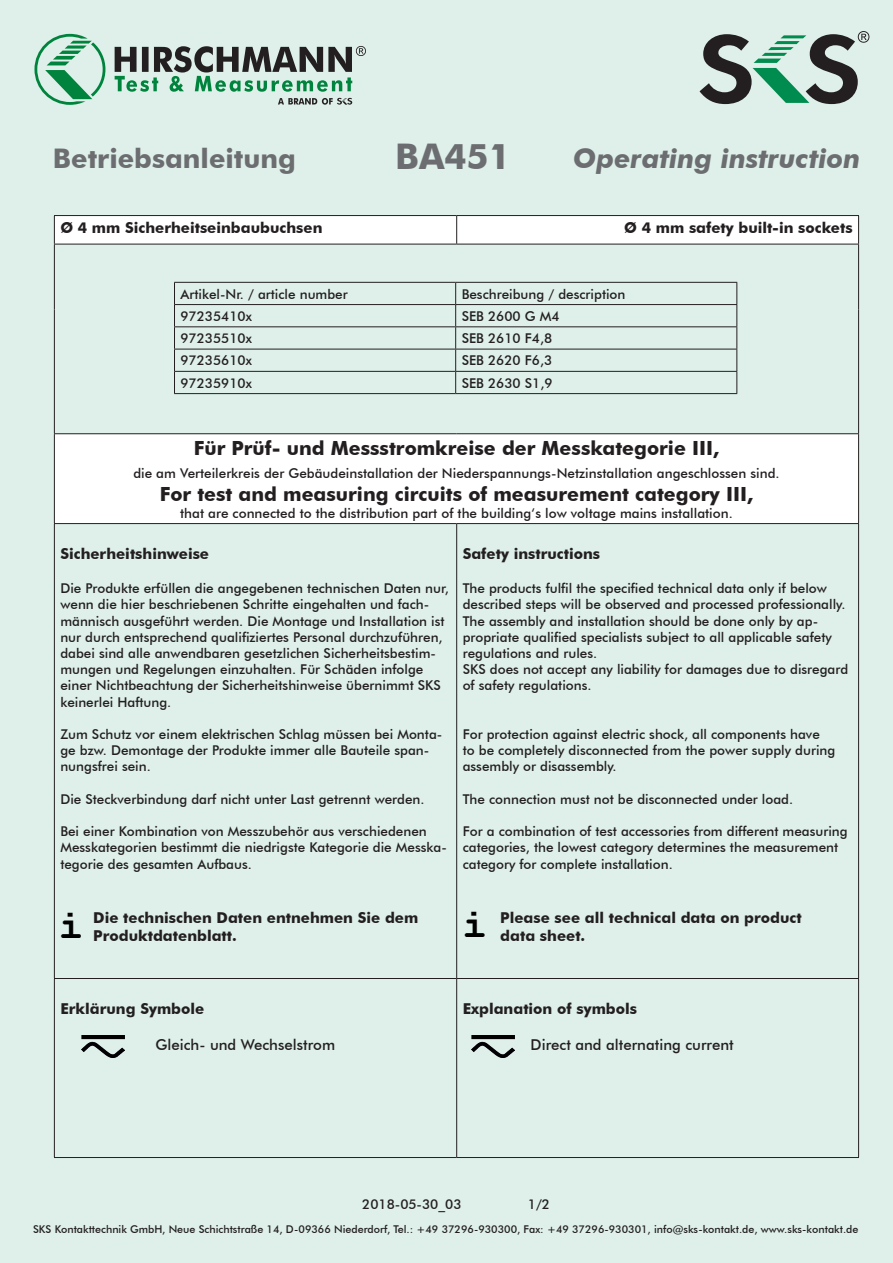
<style>
.page{position:relative;width:893px;height:1263px;background:#def0e9}
.page>*{position:absolute;margin:0;border:0;box-sizing:border-box;transform-origin:0 0}
.t1{font:700 41.4px "Courier New";color:#000001}
.t2{font:700 35.25px "Futura BT";color:#6c6d70}
.t3{font:italic 700 27px "Futura BT";color:#6c6d70}
.t4{font:700 27px "Futura BT";color:#6c6d70}
.t5{font:700 19.5px "Futura BT";color:#231f20}
.t6{font:700 15px/18px "Futura BT";color:#231f20}
.t7{font:500 15px "Futura BT";color:#231f20}
.t8{font:500 13.5px/16.2px "Futura BT";color:#231f20}
.t9{font:500 10.65px "Futura BT";color:#231f20}
</style>
<div class="page">
<svg style="left:55px;top:216px;width:803px;height:307px"></svg>
<hr style="left:54px;top:215px;width:403px;height:1px;background:#231f20">
<svg style="left:54px;top:216px;width:1px;height:28px"></svg>
<hr style="left:457px;top:215px;width:402px;height:1px;background:#231f20">
<svg style="left:456px;top:216px;width:1px;height:28px"></svg>
<svg style="left:858px;top:216px;width:1px;height:28px"></svg>
<hr style="left:858px;top:244px;width:1px;height:66px;background:#231f20">
<hr style="left:858px;top:310px;width:1px;height:123px;background:#231f20">
<hr style="left:54px;top:434px;width:1px;height:89px;background:#231f20">
<hr style="left:858px;top:434px;width:1px;height:89px;background:#231f20">
<hr style="left:54px;top:523px;width:403px;height:1px;background:#231f20">
<hr style="left:54px;top:524px;width:1px;height:454px;background:#231f20">
<hr style="left:457px;top:523px;width:402px;height:1px;background:#231f20">
<hr style="left:456px;top:524px;width:1px;height:454px;background:#231f20">
<hr style="left:858px;top:524px;width:1px;height:454px;background:#231f20">
<hr style="left:54px;top:978px;width:403px;height:1px;background:#231f20">
<hr style="left:54px;top:979px;width:1px;height:178px;background:#231f20">
<hr style="left:457px;top:978px;width:402px;height:1px;background:#231f20">
<hr style="left:456px;top:979px;width:1px;height:178px;background:#231f20">
<hr style="left:858px;top:979px;width:1px;height:178px;background:#231f20">
<hr style="left:54px;top:1157px;width:403px;height:1px;background:#231f20">
<hr style="left:457px;top:1157px;width:402px;height:1px;background:#231f20">
<hr style="left:54px;top:244px;width:403px;height:1px;background:#231f20">
<hr style="left:54px;top:244px;width:1px;height:66px;background:#231f20">
<hr style="left:457px;top:244px;width:402px;height:1px;background:#231f20">
<hr style="left:54px;top:310px;width:1px;height:123px;background:#231f20">
<hr style="left:54px;top:433px;width:403px;height:1px;background:#231f20">
<hr style="left:457px;top:433px;width:402px;height:1px;background:#231f20">
<svg style="left:34px;top:34px;width:71px;height:71px"></svg>
<svg style="left:278px;top:98px;width:74px;height:7px"></svg>
<svg style="left:115px;top:46px;width:251px;height:46px"></svg>
<svg style="left:699px;top:31px;width:170px;height:73px"></svg>
<img style="left:81px;top:1036px;width:43px;height:22px">
<img style="left:472px;top:1036px;width:43px;height:21px">
<hr style="left:174px;top:282px;width:282px;height:1px;background:#231f20">
<hr style="left:456px;top:282px;width:281px;height:1px;background:#231f20">
<hr style="left:174px;top:304px;width:282px;height:1px;background:#231f20">
<hr style="left:456px;top:304px;width:281px;height:1px;background:#231f20">
<hr style="left:174px;top:326px;width:282px;height:1px;background:#231f20">
<hr style="left:456px;top:326px;width:281px;height:1px;background:#231f20">
<hr style="left:174px;top:349px;width:282px;height:1px;background:#231f20">
<hr style="left:456px;top:349px;width:281px;height:1px;background:#231f20">
<hr style="left:174px;top:371px;width:282px;height:1px;background:#231f20">
<svg style="left:174px;top:283px;width:1px;height:110px"></svg>
<hr style="left:456px;top:371px;width:281px;height:1px;background:#231f20">
<svg style="left:455px;top:283px;width:1px;height:110px"></svg>
<svg style="left:736px;top:283px;width:1px;height:110px"></svg>
<hr style="left:174px;top:393px;width:282px;height:1px;background:#231f20">
<hr style="left:456px;top:393px;width:281px;height:1px;background:#231f20">
<h3 class="t4" style="left:53px;top:142px;width:245px">Betriebsanleitung</h3>
<h2 class="t2" style="left:395px;top:135px;width:117px">BA451</h2>
<h3 class="t3" style="left:573px;top:142px;width:289px">Operating instruction</h3>
<p class="t6" style="left:60px;top:218px;width:264px">Ø 4 mm Sicherheitseinbaubuchsen</p>
<p class="t6" style="left:624px;top:218px;width:230px">Ø 4 mm safety built-in sockets</p>
<p class="t8" style="left:180px;top:286px;width:169px">Artikel-Nr. / article number</p>
<p class="t8" style="left:462px;top:286px;width:165px">Beschreibung / description</p>
<p class="t8" style="left:180px;top:308px;width:73px">97235410x</p>
<p class="t8" style="left:462px;top:308px;width:99px">SEB 2600 G M4</p>
<p class="t8" style="left:180px;top:330px;width:73px">97235510x</p>
<p class="t8" style="left:462px;top:330px;width:92px">SEB 2610 F4,8</p>
<p class="t8" style="left:180px;top:352px;width:73px">97235610x</p>
<p class="t8" style="left:462px;top:352px;width:92px">SEB 2620 F6,3</p>
<p class="t8" style="left:180px;top:375px;width:73px">97235910x</p>
<p class="t8" style="left:462px;top:375px;width:92px">SEB 2630 S1,9</p>
<h3 class="t5" style="left:194px;top:436px;width:527px">Für Prüf- und Messstromkreise der Messkategorie III,</h3>
<p class="t8" style="left:133px;top:465px;width:648px">die am Verteilerkreis der Gebäudeinstallation der Niederspannungs-Netzinstallation angeschlossen sind.</p>
<h3 class="t5" style="left:160px;top:483px;width:595px">For test and measuring circuits of measurement category III,</h3>
<p class="t8" style="left:180px;top:505px;width:554px">that are connected to the distribution part of the building‘s low voltage mains installation.</p>
<p class="t6" style="left:60px;top:544px;width:150px">Sicherheitshinweise</p>
<p class="t8" style="left:60px;top:580px;width:390px">Die Produkte erfüllen die angegebenen technischen Daten nur, wenn die hier beschriebenen Schritte eingehalten und fach&shy;männisch ausgeführt werden. Die Montage und Installation ist nur durch entsprechend qualifiziertes Personal durchzuführen, dabei sind alle anwendbaren gesetzlichen Sicherheitsbestim&shy;mungen und Regelungen einzuhalten. Für Schäden infolge einer Nichtbeachtung der Sicherheitshinweise übernimmt SKS keinerlei Haftung.</p>
<p class="t8" style="left:60px;top:726px;width:383px">Zum Schutz vor einem elektrischen Schlag müssen bei Monta&shy;ge bzw. Demontage der Produkte immer alle Bauteile span&shy;nungsfrei sein.</p>
<p class="t8" style="left:60px;top:791px;width:366px">Die Steckverbindung darf nicht unter Last getrennt werden.</p>
<p class="t8" style="left:60px;top:823px;width:388px">Bei einer Kombination von Messzubehör aus verschiedenen<br>Messkategorien bestimmt die niedrigste Kategorie die Messka&shy;tegorie des gesamten Aufbaus.</p>
<p class="t6" style="left:93px;top:908px;width:327px">Die technischen Daten entnehmen Sie dem<br>Produktdatenblatt.</p>
<p class="t6" style="left:463px;top:544px;width:139px">Safety instructions</p>
<p class="t8" style="left:463px;top:580px;width:387px">The products fulfil the specified technical data only if below described steps will be observed and processed professionally.<br>The assembly and installation should be done only by ap&shy;propriate qualified specialists subject to all applicable safety regulations and rules.<br>SKS does not accept any liability for damages due to disregard of safety regulations.</p>
<p class="t8" style="left:463px;top:726px;width:374px">For protection against electric shock, all components have<br>to be completely disconnected from the power supply during assembly or disassembly.</p>
<p class="t8" style="left:463px;top:791px;width:332px">The connection must not be disconnected under load.</p>
<p class="t8" style="left:463px;top:823px;width:387px">For a combination of test accessories from different measuring categories, the lowest category determines the measurement category for complete installation.</p>
<p class="t6" style="left:500px;top:908px;width:303px">Please see all technical data on product data sheet.</p>
<h1 class="t1" style="left:59px;top:899px;width:26px">i</h1>
<h1 class="t1" style="left:462px;top:899px;width:26px">i</h1>
<p class="t6" style="left:60px;top:999px;width:145px">Erklärung Symbole</p>
<p class="t7" style="left:156px;top:1035px;width:181px">Gleich- und Wechselstrom</p>
<p class="t6" style="left:463px;top:999px;width:176px">Explanation of symbols</p>
<p class="t7" style="left:531px;top:1035px;width:205px">Direct and alternating current</p>
<p class="t8" style="left:362px;top:1196px;width:101px">2018-05-30_03</p>
<p class="t8" style="left:528px;top:1196px;width:24px">1/2</p>
<p class="t9" style="left:33px;top:1223px;width:827px">SKS Kontakttechnik GmbH, Neue Schichtstraße 14, D-09366 Niederdorf, Tel.: +49 37296-930300, Fax: +49 37296-930301, info@sks-kontakt.de, www.sks-kontakt.de</p>
</div>
